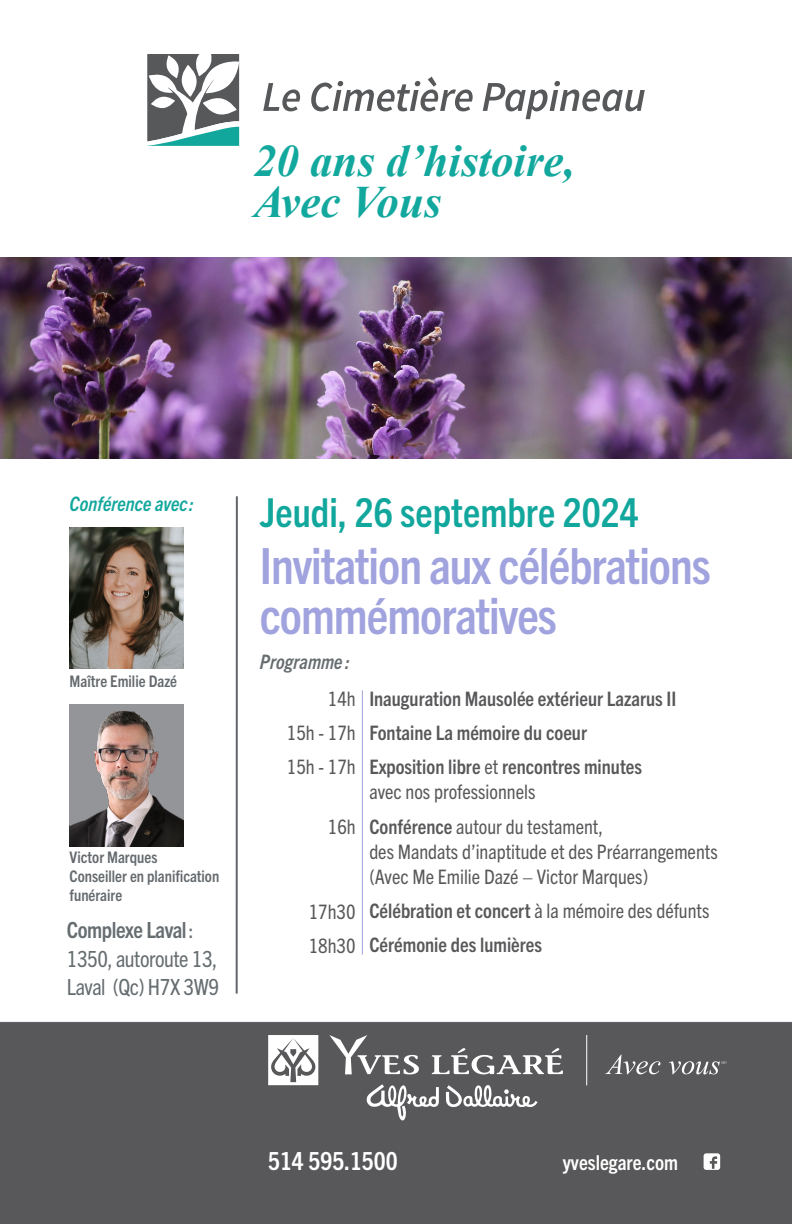
<style>
.page{position:relative;width:792px;height:1224px;background:#fff}
.page>*{position:absolute;margin:0;border:0;box-sizing:border-box;transform-origin:0 0}
.t1{font:700 condensed 50px "Trade Gothic Next LT Pro";letter-spacing:-.02em;color:#a1a3de}
.t2{font:italic 700 45px "Times New Roman";color:#13a89e}
.t3{font:700 condensed 40px "Trade Gothic Next LT Pro";color:#12a79d}
.t4{font:700 condensed 25px "Trade Gothic Next LT Pro";color:#fff}
.t5{font:condensed 22.3px/28.6px "Trade Gothic Next LT Pro";letter-spacing:-.02em;color:#666d70}
.t6{font:700 condensed 20.6px "Trade Gothic Next LT Pro";color:#fff}
.t7{font:700 condensed 20px/25.2px "Trade Gothic Next LT Pro";color:#58585a}
.t8{font:condensed 20px/25.2px "Trade Gothic Next LT Pro";color:#58585a}
.t9{font:italic 700 condensed 20px "Trade Gothic Next LT Pro";color:#12a79d}
.t10{font:italic 700 condensed 20px "Trade Gothic Next LT Pro";color:#666d70}
.t11{font:700 condensed 16px/19.2px "Trade Gothic Next LT Pro";color:#64696d}
.s1{font-weight:700}
.s2{font-weight:400}
</style>
<div class="page">
<div style="left:0;top:1022px;width:792px;height:202px;background:#58585a"></div>
<svg style="left:704px;top:1153px;width:16px;height:17px"></svg>
<hr style="left:586px;top:1035px;width:1px;height:50px;background:#fff">
<svg style="left:432px;top:1048px;width:131px;height:26px"></svg>
<svg style="left:329px;top:1035px;width:90px;height:39px"></svg>
<svg style="left:605px;top:1055px;width:55px;height:19px"></svg>
<svg style="left:669px;top:1061px;width:57px;height:13px"></svg>
<svg style="left:268px;top:1035px;width:50px;height:50px"></svg>
<svg style="left:366px;top:1084px;width:73px;height:37px"></svg>
<svg style="left:446px;top:1084px;width:92px;height:26px"></svg>
<hr style="left:236px;top:496px;width:2px;height:498px;background:#616569">
<svg style="left:263px;top:83px;width:37px;height:28px"></svg>
<svg style="left:311px;top:77px;width:162px;height:34px"></svg>
<svg style="left:483px;top:81px;width:162px;height:38px"></svg>
<svg style="left:147px;top:54px;width:92px;height:92px"></svg>
<hr style="left:362px;top:690px;width:1px;height:265px;background:#a1a3de">
<img style="left:69px;top:527px;width:114px;height:142px">
<img style="left:69px;top:705px;width:114px;height:141px">
<img style="left:0;top:258px;width:792px;height:200px">
<p class="t2" style="left:254px;top:130px;width:322px">20 ans d’histoire,</p>
<p class="t2" style="left:254px;top:170px;width:189px">Avec Vous</p>
<p class="t9" style="left:70px;top:490px;width:126px">Conférence avec:</p>
<p class="t11" style="left:70px;top:671px;width:109px">Maître Emilie Dazé</p>
<p class="t11" style="left:70px;top:846px;width:151px">Victor Marques<br>Conseiller en planification funéraire</p>
<p class="t5" style="left:67px;top:914px;width:154px"><span class="s1">Complexe Laval</span>:<br>1350, autoroute 13,<br>Laval (Qc) H7X 3W9</p>
<p class="t3" style="left:260px;top:485px;width:381px">Jeudi, 26 septembre 2024</p>
<p class="t1" style="left:260px;top:532px;width:453px">Invitation aux célébrations</p>
<p class="t1" style="left:260px;top:581px;width:299px">commémoratives</p>
<p class="t10" style="left:260px;top:648px;width:92px">Programme :</p>
<p class="t8" style="left:328px;top:685px;width:29px">14h</p>
<p class="t8" style="left:287px;top:719px;width:70px">15h - 17h</p>
<p class="t8" style="left:287px;top:753px;width:70px">15h - 17h</p>
<p class="t7" style="left:369px;top:685px;width:309px">Inauguration Mausolée extérieur Lazarus II</p>
<p class="t7" style="left:369px;top:719px;width:219px">Fontaine La mémoire du coeur</p>
<p class="t7" style="left:369px;top:753px;width:274px">Exposition libre <span class="s2">et</span> rencontres minutes <span class="s2">avec nos professionnels</span></p>
<p class="t8" style="left:369px;top:813px;width:350px"><span class="s1">Conférence</span> autour du testament,<br>des Mandats d’inaptitude et des Préarrangements (Avec Me Emilie Dazé – Victor Marques)</p>
<p class="t7" style="left:369px;top:897px;width:342px">Célébration et concert <span class="s2">à la mémoire des défunts</span></p>
<p class="t7" style="left:369px;top:931px;width:174px">Cérémonie des lumières</p>
<p class="t8" style="left:328px;top:813px;width:29px">16h</p>
<p class="t8" style="left:309px;top:898px;width:48px">17h30</p>
<p class="t8" style="left:309px;top:932px;width:48px">18h30</p>
<p class="t4" style="left:268px;top:1144px;width:131px">514 595.1500</p>
<p class="t6" style="left:563px;top:1148px;width:117px">yveslegare.com</p>
</div>
